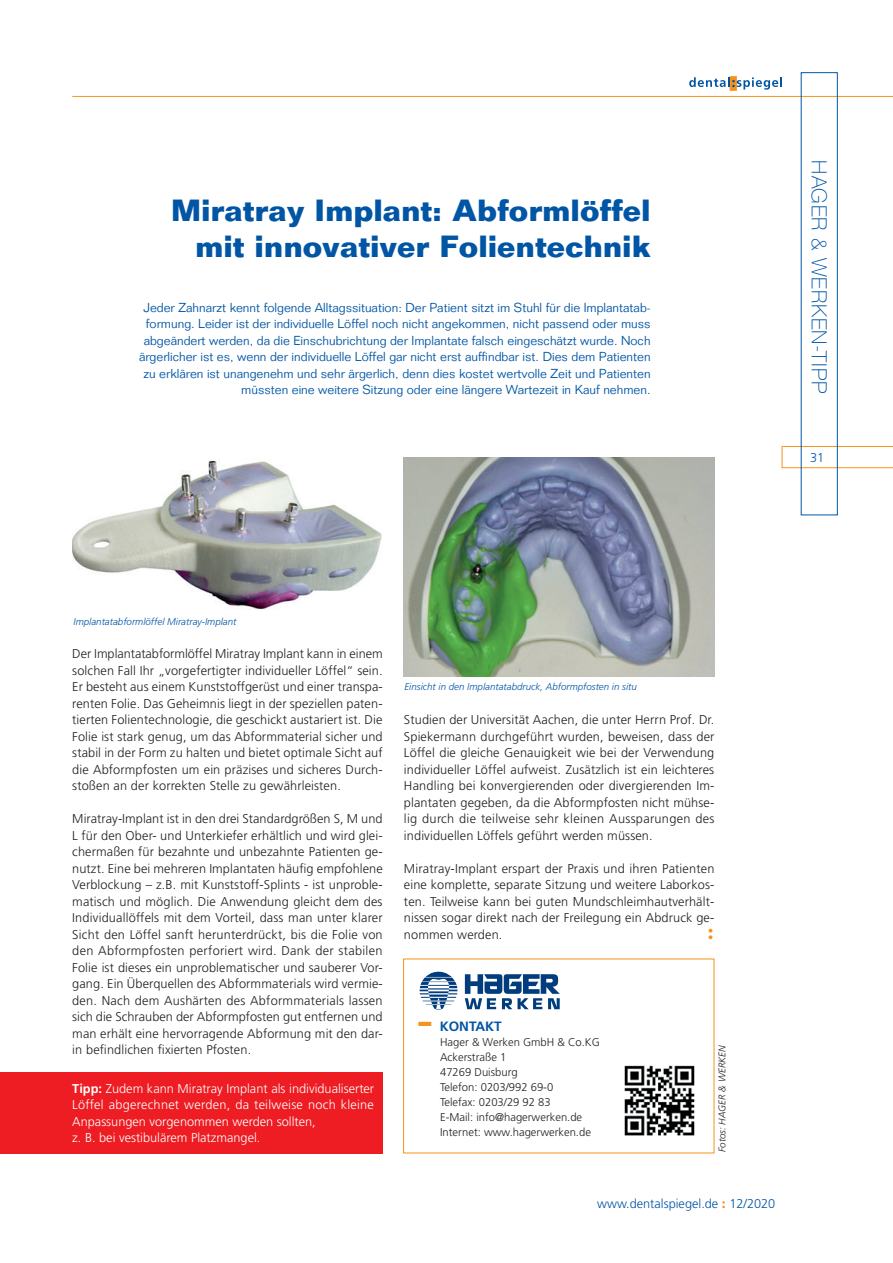
<style>
.page{position:relative;width:893px;height:1263px;background:#fff}
.page>*{position:absolute;margin:0;border:0;box-sizing:border-box;transform-origin:0 0}
.t1{font:700 37.5px "Frutiger LT Std";color:#f7931d;scale:1.3 1}
.t2{font:700 30px/36px "Folio Std";color:#0155a5;text-align:right}
.t3{font:900 22.5px "Centennial";color:#f7931d}
.t4{font:100 21px "Helvetica Neue LT Pro";letter-spacing:.03em;color:#0155a5}
.t5{font:700 13.5px "Frutiger LT Std";color:#0155a5}
.t6{font:300 12.75px/16.5px "Frutiger LT Std";letter-spacing:.01em;color:#231f20;text-align:justify}
.t7{font:300 12.75px/16.5px "Folio Std";color:#0155a5;text-align:right}
.t8{font:300 12.75px/16.5px "Frutiger LT Std";color:#fff}
.t9{font:300 12.75px "Frutiger LT Std";color:#0155a5}
.t10{font:300 11.25px/15px "Frutiger LT Std";color:#231f20}
.t11{font:italic 300 9.75px "Frutiger LT Std";color:#0155a5}
.t12{font:italic 300 9.75px "Frutiger LT Std";color:#231f20}
.s1{font-weight:700}
.s2{font-weight:900;color:#f7931d}
</style>
<div class="page">
<svg style="left:730px;top:76px;width:7px;height:15px"></svg>
<svg style="left:689px;top:77px;width:93px;height:13px"></svg>
<hr style="left:72px;top:96px;width:821px;height:1px;background:#f7931d">
<svg style="left:782px;top:446px;width:111px;height:22px"></svg>
<div style="left:801px;top:72px;width:37px;height:443px;border:1px solid #0155a5"></div>
<img style="left:624px;top:1065px;width:71px;height:71px">
<svg style="left:420px;top:972px;width:37px;height:38px"></svg>
<svg style="left:465px;top:974px;width:95px;height:35px"></svg>
<div style="left:0;top:1072px;width:383px;height:81px;background:#ee1d23"></div>
<img style="left:72px;top:460px;width:310px;height:150px">
<img style="left:404px;top:458px;width:310px;height:218px">
<h2 class="t2" style="left:171px;top:192px;width:481px">Miratray Implant: Abformlöffel mit innovativer Folientechnik</h2>
<p class="t7" style="left:139px;top:299px;width:513px">Jeder Zahnarzt kennt folgende Alltagssituation: Der Patient sitzt im Stuhl für die Implantatab&shy;formung. Leider ist der individuelle Löffel noch nicht angekommen, nicht passend oder muss abgeändert werden, da die Einschubrichtung der Implantate falsch eingeschätzt wurde. Noch ärgerlicher ist es, wenn der individuelle Löffel gar nicht erst auffindbar ist. Dies dem Patienten zu erklären ist unangenehm und sehr ärgerlich, denn dies kostet wertvolle Zeit und Patienten müssten eine weitere Sitzung oder eine längere Wartezeit in Kauf nehmen.</p>
<h3 class="t4" style="left:831px;top:160px;width:234px;rotate:90deg">HAGER &amp; WERKEN-TIPP</h3>
<p class="t9" style="left:810px;top:450px;width:16px">31</p>
<p class="t11" style="left:74px;top:616px;width:165px">Implantatabformlöffel Miratray-Implant</p>
<p class="t6" style="left:72px;top:646px;width:312px">Der Implantatabformlöffel Miratray Implant kann in einem solchen Fall Ihr „vorgefertigter individueller Löffel“ sein.<br>Er besteht aus einem Kunststoffgerüst und einer transpa&shy;renten Folie. Das Geheimnis liegt in der speziellen paten&shy;tierten Folientechnologie, die geschickt austariert ist. Die Folie ist stark genug, um das Abformmaterial sicher und stabil in der Form zu halten und bietet optimale Sicht auf die Abformpfosten um ein präzises und sicheres Durch&shy;stoßen an der korrekten Stelle zu gewährleisten.</p>
<p class="t6" style="left:72px;top:811px;width:312px">Miratray-Implant ist in den drei Standardgrößen S, M und L für den Ober- und Unterkiefer erhältlich und wird glei&shy;chermaßen für bezahnte und unbezahnte Patienten ge&shy;nutzt. Eine bei mehreren Implantaten häufig empfohlene Verblockung – z.B. mit Kunststoff-Splints - ist unproble&shy;matisch und möglich. Die Anwendung gleicht dem des Individuallöffels mit dem Vorteil, dass man unter klarer Sicht den Löffel sanft herunterdrückt, bis die Folie von den Abformpfosten perforiert wird. Dank der stabilen Folie ist dieses ein unproblematischer und sauberer Vor&shy;gang. Ein Überquellen des Abformmaterials wird vermie&shy;den. Nach dem Aushärten des Abformmaterials lassen sich die Schrauben der Abformpfosten gut entfernen und man erhält eine hervorragende Abformung mit den dar&shy;in befindlichen fixierten Pfosten.</p>
<p class="t8" style="left:72px;top:1080px;width:303px"><span class="s1">Tipp:</span> Zudem kann Miratray Implant als individualiserter Löffel abgerechnet werden, da teilweise noch kleine Anpassungen vorgenommen werden sollten,<br>z. B. bei vestibulärem Platzmangel.</p>
<p class="t11" style="left:404px;top:681px;width:234px">Einsicht in den Implantatabdruck, Abformpfosten in situ</p>
<p class="t6" style="left:404px;top:712px;width:312px">Studien der Universität Aachen, die unter Herrn Prof. Dr.<br>Spiekermann durchgeführt wurden, beweisen, dass der Löffel die gleiche Genauigkeit wie bei der Verwendung individueller Löffel aufweist. Zusätzlich ist ein leichteres Handling bei konvergierenden oder divergierenden Im&shy;plantaten gegeben, da die Abformpfosten nicht mühse&shy;lig durch die teilweise sehr kleinen Aussparungen des individuellen Löffels geführt werden müssen.</p>
<p class="t6" style="left:404px;top:860px;width:312px">Miratray-Implant erspart der Praxis und ihren Patienten eine komplette, separate Sitzung und weitere Laborkos&shy;ten. Teilweise kann bei guten Mundschleimhautverhält&shy;nissen sogar direkt nach der Freilegung ein Abdruck ge&shy;nommen werden.</p>
<h3 class="t3" style="left:707px;top:917px;width:9px">:</h3>
<h1 class="t1" style="left:417px;top:998px;width:14px">-</h1>
<p class="t5" style="left:440px;top:1018px;width:63px">KONTAKT</p>
<p class="t10" style="left:440px;top:1034px;width:161px">Hager &amp; Werken GmbH &amp; Co.KG<br>Ackerstraße 1<br>47269 Duisburg<br>Telefon: 0203/992 69-0<br>Telefax: 0203/29 92 83<br>E-Mail: info@hagerwerken.de<br>Internet: www.hagerwerken.de</p>
<p class="t12" style="left:717px;top:1152px;width:108px;rotate:-90deg">Fotos: HAGER &amp; WERKEN</p>
<p class="t9" style="left:597px;top:1197px;width:180px">www.dentalspiegel.de <span class="s2">:</span> 12/2020</p>
</div>
